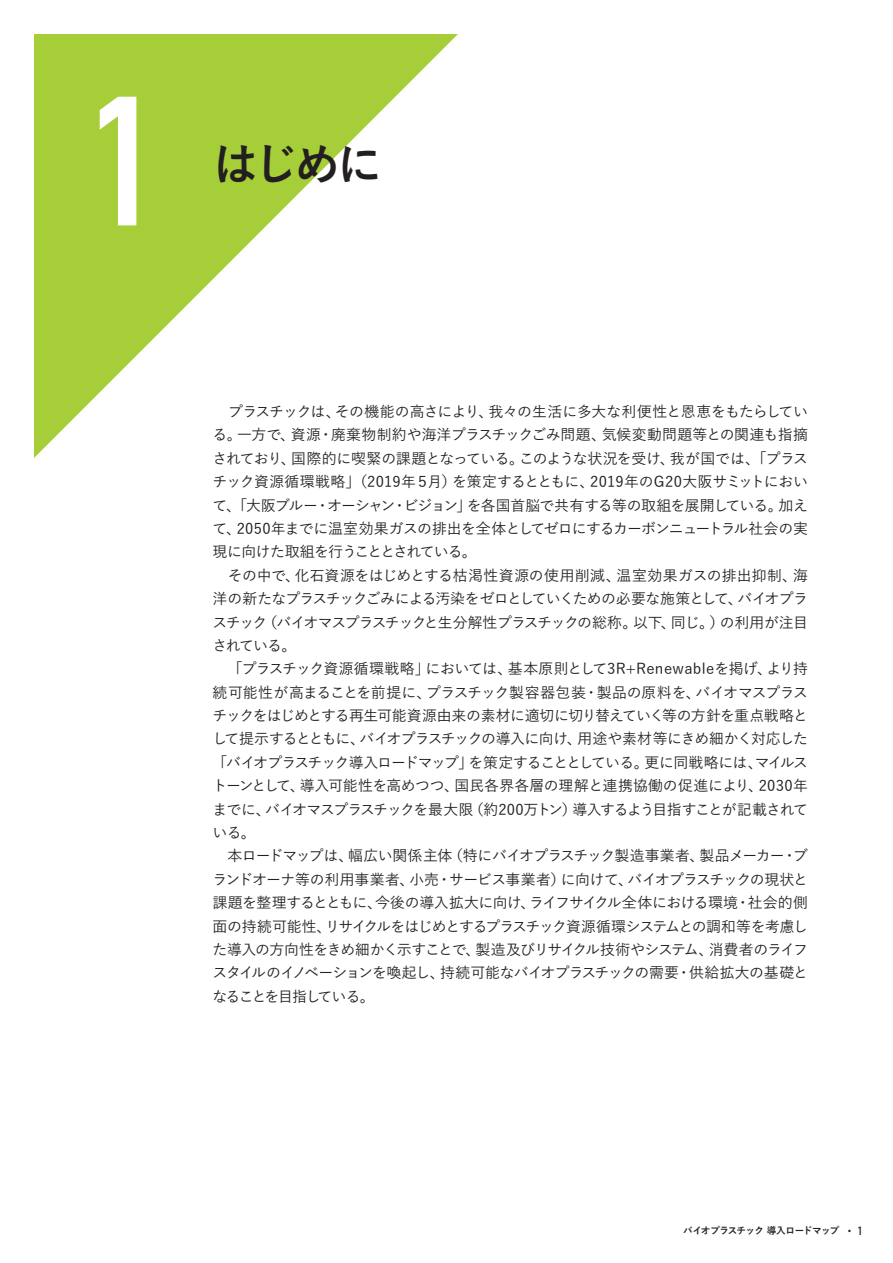
<style>
.page{position:relative;width:893px;height:1263px;background:#fff}
.page>*{position:absolute;margin:0;border:0;box-sizing:border-box;transform-origin:0 0}
.t1{font:700 180.75px "DIN Alternate";color:#fff}
.t2{font:700 45.75px "Yu Go Pr 6 N";color:#231f20}
.t3{font:500 14.85px/23.4px "Yu Go Pr 6 N";letter-spacing:-.04em;color:#231f20}
.t4{font:700 9.6px "Yu Go Pr 6 N";letter-spacing:-.065em;color:#231f20}
.s1{font-family:"DIN Alternate";font-size:17.55px}
.s2{font-family:"DIN Alternate";font-size:11.7px}
</style>
<div class="page">
<svg style="left:34px;top:34px;width:424px;height:424px;fill:#a7ce3b"></svg>
<h1 class="t1" style="left:83px;top:24px;width:88px">1</h1>
<h2 class="t2" style="left:213px;top:138px;width:171px">はじめに</h2>
<p class="t3" style="left:213px;top:398px;width:597px">　プラスチックは、その機能の高さにより、我々の生活に多大な利便性と恩恵をもたらしている。一方で、資源・廃棄物制約や海洋プラスチックごみ問題、気候変動問題等との関連も指摘されており、国際的に喫緊の課題となっている。このような状況を受け、我が国では、「プラスチック資源循環戦略」（2019年５月）を策定するとともに、2019年のG20大阪サミットにおいて、「大阪ブルー・オーシャン・ビジョン」を各国首脳で共有する等の取組を展開している。加えて、2050年までに温室効果ガスの排出を全体としてゼロにするカーボンニュートラル社会の実現に向けた取組を行うこととされている。<br>　その中で、化石資源をはじめとする枯渇性資源の使用削減、温室効果ガスの排出抑制、海洋の新たなプラスチックごみによる汚染をゼロとしていくための必要な施策として、バイオプラスチック（バイオマスプラスチックと生分解性プラスチックの総称。以下、同じ。）の利用が注目されている。<br>　「プラスチック資源循環戦略」においては、基本原則として3R+Renewableを掲げ、より持続可能性が高まることを前提に、プラスチック製容器包装・製品の原料を、バイオマスプラスチックをはじめとする再生可能資源由来の素材に適切に切り替えていく等の方針を重点戦略として提示するとともに、バイオプラスチックの導入に向け、用途や素材等にきめ細かく対応した「バイオプラスチック導入ロードマップ」を策定することとしている。更に同戦略には、マイルストーンとして、導入可能性を高めつつ、国民各界各層の理解と連携協働の促進により、2030年までに、バイオマスプラスチックを最大限（約200万トン）導入するよう目指すことが記載されている。<br>　本ロードマップは、幅広い関係主体（特にバイオプラスチック製造事業者、製品メーカー・ブランドオーナ等の利用事業者、小売・サービス事業者）に向けて、バイオプラスチックの現状と課題を整理するとともに、今後の導入拡大に向け、ライフサイクル全体における環境・社会的側面の持続可能性、リサイクルをはじめとするプラスチック資源循環システムとの調和等を考慮した導入の方向性をきめ細かく示すことで、製造及びリサイクル技術やシステム、消費者のライフスタイルのイノベーションを喚起し、持続可能なバイオプラスチックの需要・供給拡大の基礎となることを目指している。</p>
<p class="t4" style="left:683px;top:1225px;width:182px">バイオプラスチック 導入ロードマップ <span class="s1">∙</span> <span class="s2">1</span></p>
</div>
